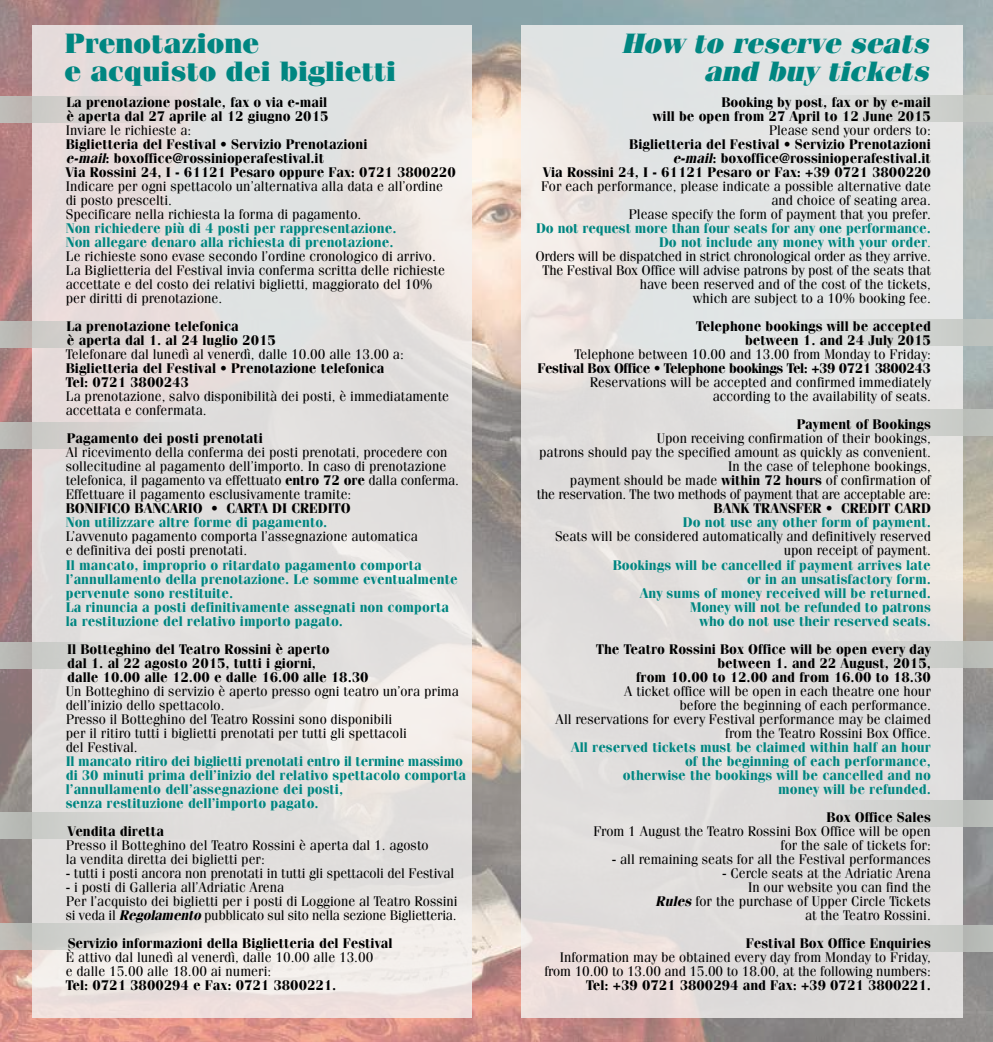
<style>
.page{position:relative;width:993px;height:1042px;background:#fff}
.page>*{position:absolute;margin:0;border:0;box-sizing:border-box;transform-origin:0 0}
.t1{font:900 28px/28px "Fenice";color:#008681}
.t2{font:italic 900 28px/28px "Fenice";color:#008681;text-align:right}
.t3{font:14px/14px "Fenice";color:#000}
.t4{font:700 14px/14px "Fenice";color:#000}
.t5{font:700 14px/14px "Fenice";color:#008681}
.t6{font:700 14px "Fenice";letter-spacing:-.03em;color:#000}
.s1{font-style:italic}
.s2{font-weight:700}
.s3{font-weight:700;font-style:italic}
.s4{font-weight:700;color:#008681}
.s5{color:#008681}
</style>
<div class="page">
<img style="left:0;top:0;width:992px;height:1042px">
<div style="left:521px;top:25px;width:441px;height:992px;background:#e1dfde"></div>
<svg style="left:32px;top:25px;width:439px;height:992px;background:#e4e0df"></svg>
<div style="left:0;top:96px;width:192px;height:27px;background:linear-gradient(to right,#bfbdb9,#eae0de)"></div>
<div style="left:0;top:321px;width:192px;height:26px;background:linear-gradient(to right,#bebdb9,#ede0df)"></div>
<svg style="left:0;top:422px;width:192px;height:26px;background:#d0cecc"></svg>
<svg style="left:0;top:642px;width:192px;height:26px;background:#d1d0cd"></svg>
<div style="left:0;top:812px;width:192px;height:26px;background:linear-gradient(to right,#bbbeba,#e5e2e1)"></div>
<div style="left:0;top:923px;width:192px;height:27px;background:linear-gradient(to right,#bbbbb7,#f0edea)"></div>
<div style="left:785px;top:95px;width:207px;height:27px;background:linear-gradient(to right,#e7e8e8,#c1c4bf)"></div>
<div style="left:785px;top:319px;width:207px;height:27px;background:linear-gradient(to right,#e7e9e9,#bfc4bf)"></div>
<div style="left:785px;top:409px;width:207px;height:26px;background:linear-gradient(to right,#e8e7e7,#bfc2bd)"></div>
<div style="left:785px;top:641px;width:207px;height:27px;background:linear-gradient(to right,#e1e0e0,#bfc2bc)"></div>
<div style="left:785px;top:800px;width:207px;height:27px;background:linear-gradient(to right,#e3e0e0,#bcc0bc)"></div>
<div style="left:785px;top:925px;width:207px;height:26px;background:linear-gradient(to right,#e2e0df,#bcc0bb)"></div>
<h1 class="t1" style="left:64px;top:29px;width:333px">Prenotazione<br>e acquisto dei biglietti</h1>
<h1 class="t2" style="left:621px;top:29px;width:308px">How to reserve seats and buy tickets</h1>
<p class="t4" style="left:66px;top:95px;width:263px">La prenotazione postale, fax o via e-mail è aperta dal 27 aprile al 12 giugno 2015</p>
<p class="t3" style="left:66px;top:123px;width:127px">Inviare le richieste a:</p>
<p class="t4" style="left:66px;top:137px;width:391px">Biglietteria del Festival • Servizio Prenotazioni<br><span class="s1">e-mail</span>: boxoffice@rossinioperafestival.it<br>Via Rossini 24, I - 61121 Pesaro oppure Fax: 0721 3800220</p>
<p class="t3" style="left:66px;top:179px;width:378px">Indicare per ogni spettacolo un’alternativa alla data e all’ordine di posto prescelti.<br>Specificare nella richiesta la forma di pagamento.</p>
<p class="t5" style="left:66px;top:221px;width:332px">Non richiedere più di 4 posti per rappresentazione.<br>Non allegare denaro alla richiesta di prenotazione.</p>
<p class="t3" style="left:66px;top:249px;width:380px">Le richieste sono evase secondo l’ordine cronologico di arrivo.<br>La Biglietteria del Festival invia conferma scritta delle richieste accettate e del costo dei relativi biglietti, maggiorato del 10% per diritti di prenotazione.</p>
<p class="t4" style="left:67px;top:319px;width:211px">La prenotazione telefonica<br>è aperta dal 1. al 24 luglio 2015</p>
<p class="t3" style="left:66px;top:347px;width:339px">Telefonare dal lunedì al venerdì, dalle 10.00 alle 13.00 a:</p>
<p class="t4" style="left:66px;top:361px;width:320px">Biglietteria del Festival • Prenotazione telefonica<br>Tel: 0721 3800243</p>
<p class="t3" style="left:66px;top:389px;width:384px">La prenotazione, salvo disponibilità dei posti, è immediatamente accettata e confermata.</p>
<p class="t4" style="left:67px;top:431px;width:197px">Pagamento dei posti prenotati</p>
<p class="t3" style="left:66px;top:445px;width:394px">Al ricevimento della conferma dei posti prenotati, procedere con sollecitudine al pagamento dell’importo. In caso di prenotazione telefonica, il pagamento va effettuato <span class="s2">entro 72 ore</span> dalla conferma.<br>Effettuare il pagamento esclusivamente tramite:</p>
<p class="t4" style="left:66px;top:501px;width:286px">BONIFICO BANCARIO • CARTA DI CREDITO</p>
<p class="t5" style="left:66px;top:515px;width:263px">Non utilizzare altre forme di pagamento.</p>
<p class="t3" style="left:66px;top:529px;width:353px">L’avvenuto pagamento comporta l’assegnazione automatica e definitiva dei posti prenotati.</p>
<p class="t5" style="left:66px;top:557px;width:393px">Il mancato, improprio o ritardato pagamento comporta l’annullamento della prenotazione. Le somme eventualmente pervenute sono restituite.<br>La rinuncia a posti definitivamente assegnati non comporta la restituzione del relativo importo pagato.</p>
<p class="t4" style="left:67px;top:641px;width:303px">Il Botteghino del Teatro Rossini è aperto<br>dal 1. al 22 agosto 2015, tutti i giorni,<br>dalle 10.00 alle 12.00 e dalle 16.00 alle 18.30</p>
<p class="t3" style="left:66px;top:683px;width:394px">Un Botteghino di servizio è aperto presso ogni teatro un’ora prima dell’inizio dello spettacolo.<br>Presso il Botteghino del Teatro Rossini sono disponibili<br>per il ritiro tutti i biglietti prenotati per tutti gli spettacoli<br>del Festival.</p>
<p class="t5" style="left:66px;top:753px;width:401px">Il mancato ritiro dei biglietti prenotati entro il termine massimo di 30 minuti prima dell’inizio del relativo spettacolo comporta l’annullamento dell’assegnazione dei posti,<br>senza restituzione dell’importo pagato.</p>
<p class="t4" style="left:68px;top:823px;width:98px">Vendita diretta</p>
<p class="t3" style="left:66px;top:837px;width:364px">Presso il Botteghino del Teatro Rossini è aperta dal 1. agosto la vendita diretta dei biglietti per:</p>
<p class="t3" style="left:66px;top:865px;width:390px">- tutti i posti ancora non prenotati in tutti gli spettacoli del Festival</p>
<p class="t3" style="left:66px;top:879px;width:393px">- i posti di Galleria all’Adriatic Arena<br>Per l’acquisto dei biglietti per i posti di Loggione al Teatro Rossini si veda il <span class="s3">Regolamento</span> pubblicato sul sito nella sezione Biglietteria.</p>
<p class="t4" style="left:68px;top:935px;width:326px">Servizio informazioni della Biglietteria del Festival</p>
<p class="t3" style="left:66px;top:949px;width:309px">È attivo dal lunedì al venerdì, dalle 10.00 alle 13.00 e dalle 15.00 alle 18.00 ai numeri:</p>
<p class="t4" style="left:66px;top:977px;width:272px">Tel: 0721 3800294 e Fax: 0721 3800221.</p>
<p class="t4" style="left:652px;top:95px;width:279px;text-align:right">Booking by post, fax or by e-mail<br>will be open from 27 April to 12 June 2015</p>
<p class="t3" style="left:768px;top:123px;width:164px">Please send your orders to:</p>
<p class="t4" style="left:543px;top:137px;width:389px;text-align:right">Biglietteria del Festival • Servizio Prenotazioni<br><span class="s1">e-mail</span>: boxoffice@rossinioperafestival.it<br>Via Rossini 24, I - 61121 Pesaro or Fax: +39 0721 3800220</p>
<p class="t3" style="left:541px;top:179px;width:391px;text-align:right">For each performance, please indicate a possible alternative date and choice of seating area.<br>Please specify the form of payment that you prefer.</p>
<p class="t3" style="left:535px;top:221px;width:397px;text-align:right"><span class="s4">Do not request more than four seats for any one performance.<br>Do not include any money with your order</span><span class="s5">.<br></span>Orders will be dispatched in strict chronological order as they arrive.<br>The Festival Box Office will advise patrons by post of the seats that have been reserved and of the cost of the tickets,<br>which are subject to a 10% booking fee.</p>
<p class="t4" style="left:696px;top:319px;width:236px;text-align:right">Telephone bookings will be accepted between 1. and 24 July 2015</p>
<p class="t3" style="left:574px;top:347px;width:358px">Telephone between 10.00 and 13.00 from Monday to Friday:</p>
<p class="t6" style="left:537px;top:360px;width:395px">Festival Box Office • Telephone bookings Tel: +39 0721 3800243</p>
<p class="t3" style="left:589px;top:375px;width:342px;text-align:right">Reservations will be accepted and confirmed immediately according to the availability of seats.</p>
<p class="t4" style="left:796px;top:417px;width:136px">Payment of Bookings</p>
<p class="t3" style="left:536px;top:431px;width:395px;text-align:right">Upon receiving confirmation of their bookings,<br>patrons should pay the specified amount as quickly as convenient.<br>In the case of telephone bookings,<br>payment should be made <span class="s2">within 72 hours</span> of confirmation of<br>the reservation. The two methods of payment that are acceptable are:</p>
<p class="t4" style="left:713px;top:501px;width:219px">BANK TRANSFER • CREDIT CARD</p>
<p class="t5" style="left:682px;top:515px;width:249px">Do not use any other form of payment.</p>
<p class="t3" style="left:555px;top:529px;width:377px;text-align:right">Seats will be considered automatically and definitively reserved upon receipt of payment.</p>
<p class="t5" style="left:612px;top:557px;width:319px;text-align:right">Bookings will be cancelled if payment arrives late or in an unsatisfactory form.<br>Any sums of money received will be returned.<br>Money will not be refunded to patrons<br>who do not use their reserved seats.</p>
<p class="t4" style="left:596px;top:641px;width:336px;text-align:right">The Teatro Rossini Box Office will be open every day between 1. and 22 August, 2015,<br>from 10.00 to 12.00 and from 16.00 to 18.30</p>
<p class="t3" style="left:555px;top:683px;width:376px;text-align:right">A ticket office will be open in each theatre one hour<br>before the beginning of each performance.<br>All reservations for every Festival performance may be claimed from the Teatro Rossini Box Office.</p>
<p class="t5" style="left:571px;top:739px;width:361px;text-align:right">All reserved tickets must be claimed within half an hour of the beginning of each performance,<br>otherwise the bookings will be cancelled and no<br>money will be refunded.</p>
<p class="t4" style="left:826px;top:809px;width:106px">Box Office Sales</p>
<p class="t3" style="left:593px;top:823px;width:339px;text-align:right">From 1 August the Teatro Rossini Box Office will be open for the sale of tickets for:</p>
<p class="t3" style="left:611px;top:851px;width:320px">- all remaining seats for all the Festival performances</p>
<p class="t3" style="left:655px;top:865px;width:277px;text-align:right">- Cercle seats at the Adriatic Arena<br>In our website you can find the<br><span class="s3">Rules</span> for the purchase of Upper Circle Tickets at the Teatro Rossini.</p>
<p class="t4" style="left:745px;top:935px;width:186px">Festival Box Office Enquiries</p>
<p class="t3" style="left:544px;top:949px;width:388px;text-align:right">Information may be obtained every day from Monday to Friday, from 10.00 to 13.00 and 15.00 to 18.00, at the following numbers:</p>
<p class="t4" style="left:586px;top:977px;width:346px">Tel: +39 0721 3800294 and Fax: +39 0721 3800221.</p>
</div>
